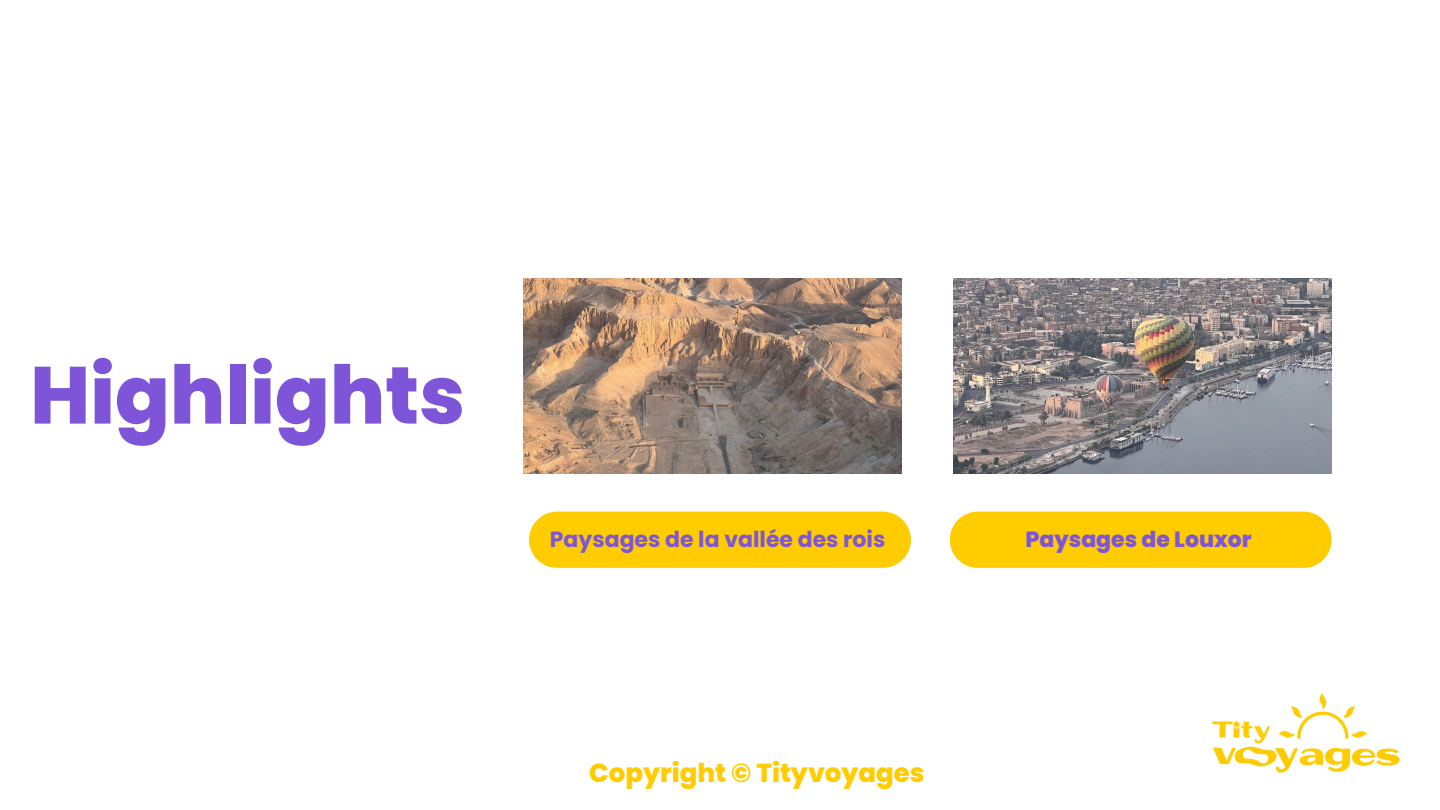
<style>
.page{position:relative;width:1440px;height:810px;background:#fff}
.page>*{position:absolute;margin:0;border:0;box-sizing:border-box;transform-origin:0 0}
.t1{font:800 80.7px "Poppins";color:#7e55d9}
.t2{font:800 26px "Poppins";color:#fc0}
.t3{font:700 22px "Poppins";color:#7e55d9}
.t4{font:800 22px "Poppins";color:#7e55d9}
</style>
<div class="page">
<img style="left:524px;top:278px;width:378px;height:195px">
<div style="left:529px;top:512px;width:382px;height:56px;background:#fc0;border-radius:28px"></div>
<img style="left:954px;top:278px;width:378px;height:195px">
<div style="left:950px;top:512px;width:382px;height:56px;background:#fc0;border-radius:28px"></div>
<img style="left:1212px;top:693px;width:188px;height:80px">
<h2 class="t1" style="left:30px;top:339px;width:436px">Highlights</h2>
<p class="t3" style="left:550px;top:524px;width:337px">Paysages de la vallée des rois</p>
<p class="t4" style="left:1025px;top:524px;width:228px">Paysages de Louxor</p>
<p class="t2" style="left:589px;top:754px;width:337px">Copyright © Tityvoyages</p>
</div>
